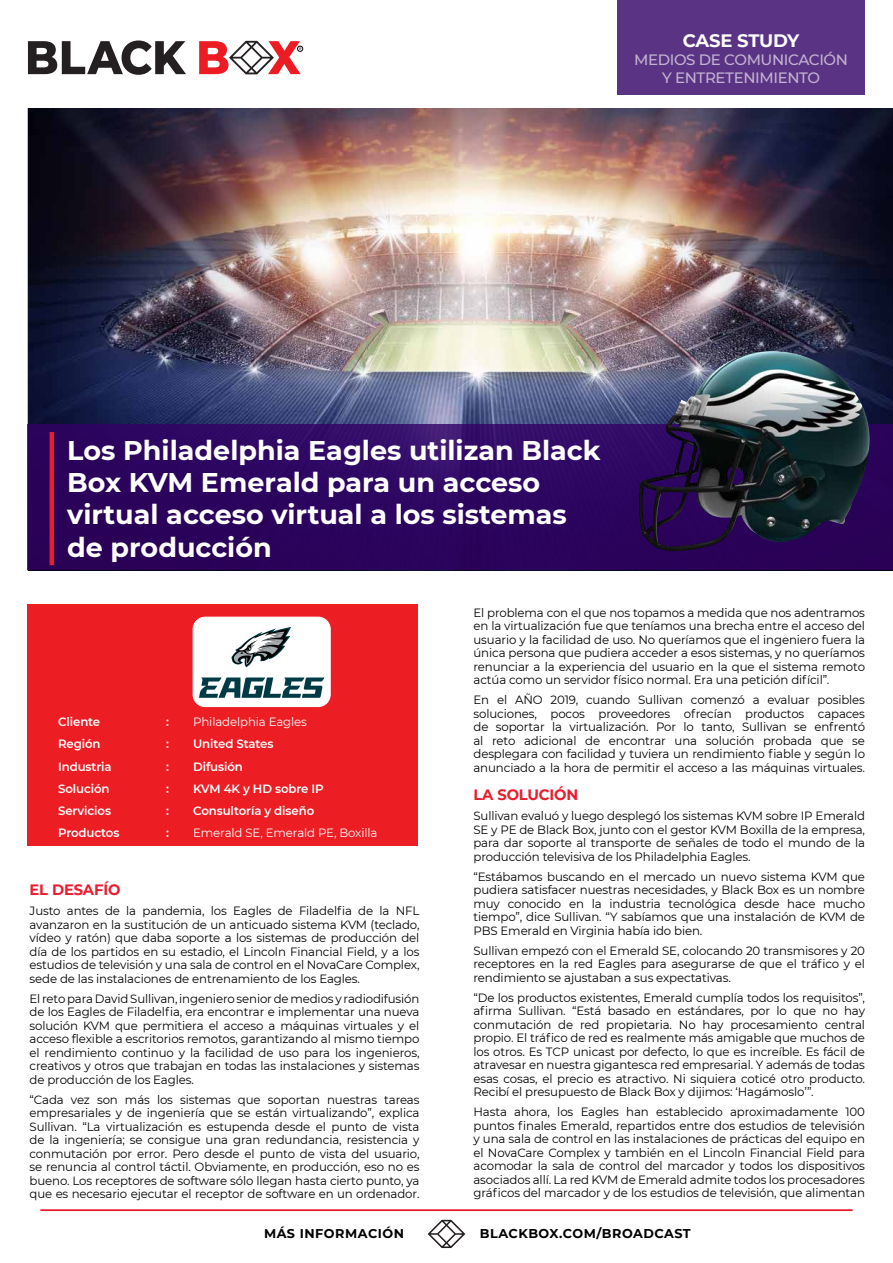
<style>
.page{position:relative;width:893px;height:1263px;background:#fff}
.page>*{position:absolute;margin:0;border:0;box-sizing:border-box;transform-origin:0 0}
.t1{font:700 27px/32.4px "Montserrat";color:#fff}
.t2{font:700 18px "Montserrat";letter-spacing:-.02em;color:#fff}
.t3{font:500 15px/18px "Montserrat";letter-spacing:-.025em;color:#c2b3d1;text-align:center}
.t4{font:700 15px "Montserrat";letter-spacing:-.01em;color:#e91d2d}
.t5{font:700 12.75px "Montserrat";letter-spacing:.04em;color:#000}
.t6{font:700 12.75px "Montserrat";letter-spacing:.04em;color:#000101}
.t7{font:12px/13.5px "Montserrat";letter-spacing:-.01em;color:#000;text-align:justify}
.t8{font:600 12px "Montserrat";letter-spacing:-.01em;color:#fff}
.t9{font:12px "Montserrat";letter-spacing:-.01em;color:#fff}
</style>
<div class="page">
<hr style="left:40px;top:1209px;width:813px;height:2px;background:#e91d2d">
<svg style="left:428px;top:1220px;width:37px;height:28px"></svg>
<div style="left:28px;top:605px;width:390px;height:241px;background:#ed1d24"></div>
<img style="left:28px;top:108px;width:865px;height:317px">
<div style="left:617px;top:0;width:248px;height:94px;background:#5b3384"></div>
<div style="left:28px;top:425px;width:865px;height:145px;background:linear-gradient(to bottom,#310b67,#280056)"></div>
<hr style="left:50px;top:432px;width:4px;height:133px;background:#e91d2d">
<svg style="left:28px;top:40px;width:158px;height:35px"></svg>
<svg style="left:199px;top:41px;width:104px;height:33px"></svg>
<div style="left:193px;top:617px;width:137px;height:89px;background:#fff;border-radius:12px"></div>
<svg style="left:231px;top:627px;width:60px;height:41px"></svg>
<svg style="left:199px;top:677px;width:125px;height:21px"></svg>
<div style="left:193px;top:617px;width:138px;height:90px;border:1px solid #fff;border-radius:12px"></div>
<img style="left:639px;top:351px;width:231px;height:200px">
<h2 class="t2" style="left:683px;top:27px;width:118px">CASE STUDY</h2>
<p class="t3" style="left:634px;top:50px;width:215px">MEDIOS DE COMUNICACIÓN<br>Y ENTRETENIMIENTO</p>
<h1 class="t1" style="left:67px;top:432px;width:535px">Los Philadelphia Eagles utilizan Black<br>Box KVM Emerald para un acceso virtual acceso virtual a los sistemas de producción</h1>
<p class="t8" style="left:58px;top:713px;width:44px">Cliente</p>
<p class="t8" style="left:166px;top:713px;width:4px">:</p>
<p class="t9" style="left:193px;top:713px;width:115px">Philadelphia Eagles</p>
<p class="t8" style="left:58px;top:735px;width:44px">Región</p>
<p class="t8" style="left:166px;top:735px;width:4px">:</p>
<p class="t8" style="left:193px;top:735px;width:82px">United States</p>
<p class="t8" style="left:58px;top:758px;width:55px">Industria</p>
<p class="t8" style="left:166px;top:758px;width:4px">:</p>
<p class="t8" style="left:193px;top:758px;width:51px">Difusión</p>
<p class="t8" style="left:58px;top:780px;width:53px">Solución</p>
<p class="t8" style="left:166px;top:780px;width:4px">:</p>
<p class="t8" style="left:193px;top:780px;width:132px">KVM 4K y HD sobre IP</p>
<p class="t8" style="left:58px;top:802px;width:54px">Servicios</p>
<p class="t8" style="left:166px;top:802px;width:4px">:</p>
<p class="t8" style="left:193px;top:802px;width:123px">Consultoría y diseño</p>
<p class="t8" style="left:58px;top:824px;width:63px">Productos</p>
<p class="t8" style="left:166px;top:824px;width:4px">:</p>
<p class="t9" style="left:193px;top:824px;width:186px">Emerald SE, Emerald PE, Boxilla</p>
<p class="t4" style="left:30px;top:879px;width:92px">EL DESAFÍO</p>
<p class="t7" style="left:30px;top:904px;width:391px">Justo antes de la pandemia, los Eagles de Filadelfia de la NFL avanzaron en la sustitución de un anticuado sistema KVM (teclado, vídeo y ratón) que daba soporte a los sistemas de producción del día de los partidos en su estadio, el Lincoln Financial Field, y a los estudios de televisión y una sala de control en el NovaCare Complex, sede de las instalaciones de entrenamiento de los Eagles.</p>
<p class="t7" style="left:30px;top:991px;width:391px">El reto para David Sullivan, ingeniero senior de medios y radiodifusión de los Eagles de Filadelfia, era encontrar e implementar una nueva solución KVM que permitiera el acceso a máquinas virtuales y el acceso flexible a escritorios remotos, garantizando al mismo tiempo el rendimiento continuo y la facilidad de uso para los ingenieros, creativos y otros que trabajan en todas las instalaciones y sistemas de producción de los Eagles.</p>
<p class="t7" style="left:30px;top:1092px;width:391px">“Cada vez son más los sistemas que soportan nuestras tareas empresariales y de ingeniería que se están virtualizando”, explica Sullivan. “La virtualización es estupenda desde el punto de vista de la ingeniería; se consigue una gran redundancia, resistencia y conmutación por error. Pero desde el punto de vista del usuario, se renuncia al control táctil. Obviamente, en producción, eso no es bueno. Los receptores de software sólo llegan hasta cierto punto, ya que es necesario ejecutar el receptor de software en un ordenador.</p>
<p class="t7" style="left:473px;top:605px;width:393px">El problema con el que nos topamos a medida que nos adentramos en la virtualización fue que teníamos una brecha entre el acceso del usuario y la facilidad de uso. No queríamos que el ingeniero fuera la única persona que pudiera acceder a esos sistemas, y no queríamos renunciar a la experiencia del usuario en la que el sistema remoto actúa como un servidor físico normal. Era una petición difícil”.</p>
<p class="t7" style="left:473px;top:693px;width:393px">En el AÑO 2019, cuando Sullivan comenzó a evaluar posibles soluciones, pocos proveedores ofrecían productos capaces de soportar la virtualización. Por lo tanto, Sullivan se enfrentó al reto adicional de encontrar una solución probada que se desplegara con facilidad y tuviera un rendimiento fiable y según lo anunciado a la hora de permitir el acceso a las máquinas virtuales.</p>
<p class="t4" style="left:473px;top:784px;width:106px">LA SOLUCIÓN</p>
<p class="t7" style="left:473px;top:809px;width:393px">Sullivan evaluó y luego desplegó los sistemas KVM sobre IP Emerald SE y PE de Black Box, junto con el gestor KVM Boxilla de la empresa, para dar soporte al transporte de señales de todo el mundo de la producción televisiva de los Philadelphia Eagles.</p>
<p class="t7" style="left:473px;top:869px;width:393px">“Estábamos buscando en el mercado un nuevo sistema KVM que pudiera satisfacer nuestras necesidades, y Black Box es un nombre muy conocido en la industria tecnológica desde hace mucho tiempo”, dice Sullivan. “Y sabíamos que una instalación de KVM de PBS Emerald en Virginia había ido bien.</p>
<p class="t7" style="left:473px;top:943px;width:393px">Sullivan empezó con el Emerald SE, colocando 20 transmisores y 20 receptores en la red Eagles para asegurarse de que el tráfico y el rendimiento se ajustaban a sus expectativas.</p>
<p class="t7" style="left:473px;top:990px;width:393px">“De los productos existentes, Emerald cumplía todos los requisitos”, afirma Sullivan. “Está basado en estándares, por lo que no hay conmutación de red propietaria. No hay procesamiento central propio. El tráfico de red es realmente más amigable que muchos de los otros. Es TCP unicast por defecto, lo que es increíble. Es fácil de atravesar en nuestra gigantesca red empresarial. Y además de todas esas cosas, el precio es atractivo. Ni siquiera coticé otro producto.<br>Recibí el presupuesto de Black Box y dijimos: ‘Hagámoslo’”.</p>
<p class="t7" style="left:473px;top:1105px;width:393px">Hasta ahora, los Eagles han establecido aproximadamente 100 puntos finales Emerald, repartidos entre dos estudios de televisión y una sala de control en las instalaciones de prácticas del equipo en el NovaCare Complex y también en el Lincoln Financial Field para acomodar la sala de control del marcador y todos los dispositivos asociados allí. La red KVM de Emerald admite todos los procesadores gráficos del marcador y de los estudios de televisión, que alimentan</p>
<p class="t6" style="left:264px;top:1224px;width:142px">MÁS INFORMACIÓN</p>
<p class="t5" style="left:480px;top:1224px;width:213px">BLACKBOX.COM/BROADCAST</p>
</div>
